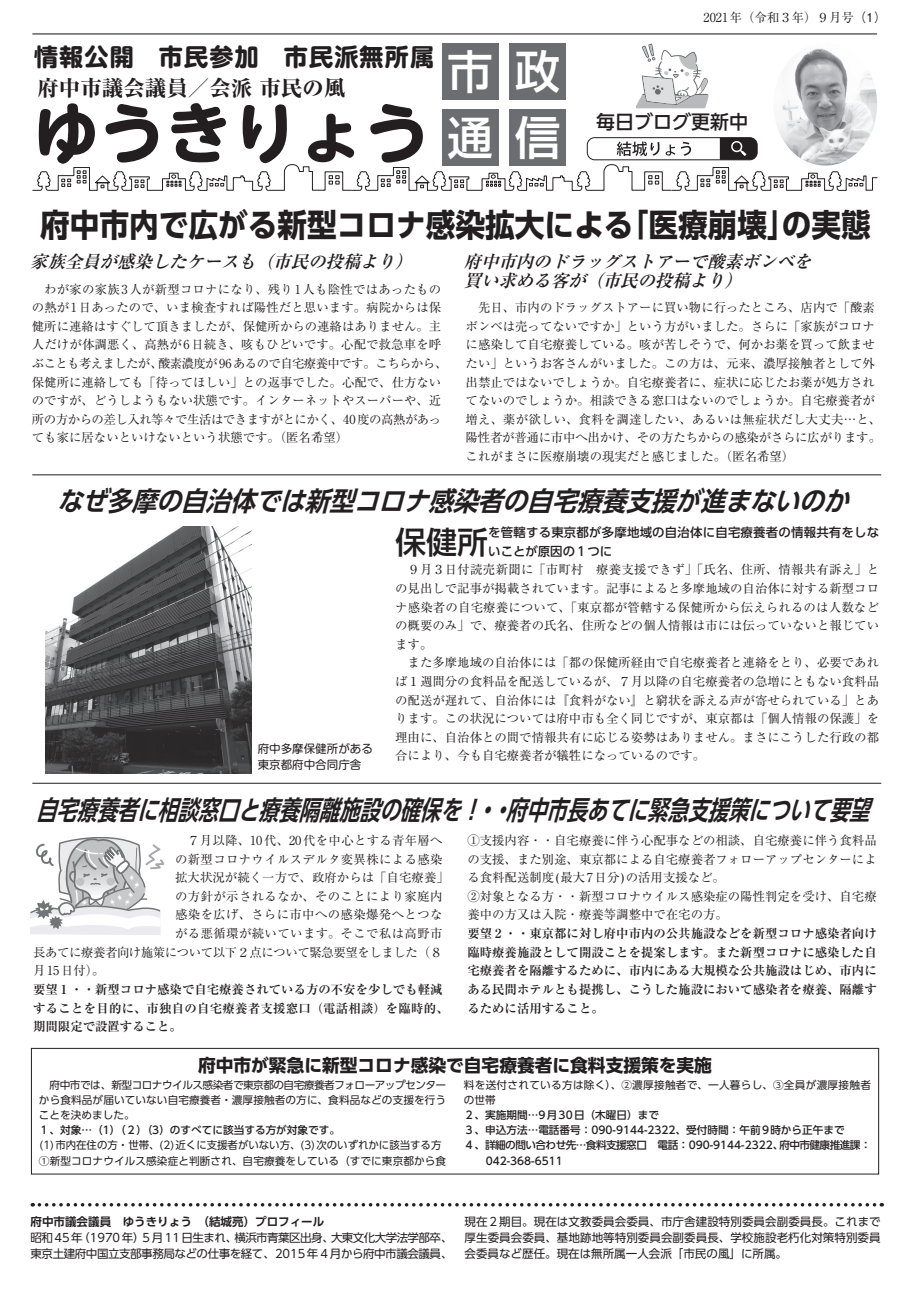
<style>
.page{position:relative;width:911px;height:1290px;background:#fff}
.page>*{position:absolute;margin:0;border:0;box-sizing:border-box;transform-origin:0 0}
.t1{font:700 66.12px "UD Shin M Go Pro";color:#231f20}
.t2{font:500 45.62px/66.5px "Shin Go Pro";color:#fff}
.t3{font:700 31.88px "UD Shin Go Pro";color:#231f20;scale:.93 1}
.t4{font:500 31px "UD Shin Go Pro";color:#231f20}
.t5{font:italic 700 26.62px "UD Shin Go Pro De";color:#231f20;scale:.76 1}
.t6{font:italic 700 26.62px "UD Shin Go Pro De";color:#231f20;scale:.93 1}
.t7{font:700 24px "UD Shin M Go Pro";letter-spacing:.05em;color:#231f20}
.t8{font:800 21.5px "Ryumin Pro";color:#231f20}
.t9{font:500 19px "UD Shin Go Pro";color:#231f20}
.t10{font:700 17.75px "UD Shin Go Pro";color:#231f20}
.t11{font:italic 700 17.38px/18.6px "Ryumin Pro";color:#231f20}
.t12{font:12.38px/18.6px "Ryumin Pro";color:#231f20}
.t13{font:700 12.38px/18.6px "Ryumin Pro";color:#231f20}
.t14{font:12.38px "Ryumin Pro";letter-spacing:.03em;color:#231f20}
.t15{font:500 12.38px/18.6px "UD Shin Go Pro";letter-spacing:.015em;color:#231f20}
.t16{font:12.38px "Ryumin Pro";letter-spacing:-.035em;color:#231f20}
.t17{font:12.38px "Ryumin Pro";letter-spacing:.025em;color:#231f20}
.t18{font:11.5px/16px "UD Shin Go Pro";color:#231f20;text-align:justify}
.t19{font:11.5px/16px "UD Shin Go Pro";letter-spacing:-.04em;color:#231f20}
.t20{font:700 11.5px "UD Shin Go Pro De";color:#231f20}
.t21{font:11.5px/16px "Shin M Go Pro";color:#231f20}
.t22{font:10.62px/15.1px "UD Shin Go Pro";letter-spacing:.01em;color:#231f20}
.t23{font:500 10.62px "UD Shin Go Pro";color:#231f20}
.t24{font:500 10.62px "UD Shin Go Pro";letter-spacing:-.05em;color:#231f20}
.s1{font-family:"Gothic BBB Pro";font-weight:500}
</style>
<div class="page">
<hr style="left:32px;top:33px;width:845px;height:1px;background:#231f20">
<div style="left:442px;top:43px;width:56px;height:57px;background:#6c6d70"></div>
<div style="left:442px;top:109px;width:56px;height:57px;background:#6c6d70"></div>
<div style="left:509px;top:43px;width:57px;height:57px;background:#6c6d70"></div>
<div style="left:509px;top:109px;width:57px;height:57px;background:#6c6d70"></div>
<img style="left:776px;top:48px;width:101px;height:90px">
<div style="left:587px;top:137px;width:170px;height:23px;border:1px solid #231f20;border-radius:7px"></div>
<svg style="left:32px;top:138px;width:846px;height:53px"></svg>
<svg style="left:636px;top:44px;width:72px;height:64px"></svg>
<div style="left:31px;top:1048px;width:848px;height:126px;border:1px solid #231f20"></div>
<hr style="left:32px;top:475px;width:849px;height:1px;background:#231f20">
<hr style="left:32px;top:783px;width:849px;height:1px;background:#231f20">
<svg style="left:39px;top:1203px;width:843px;height:3px"></svg>
<img style="left:45px;top:527px;width:206px;height:246px">
<svg style="left:30px;top:837px;width:134px;height:98px"></svg>
<h3 class="t7" style="left:34px;top:38px;width:401px">情報公開　市民参加　市民派無所属</h3>
<h3 class="t8" style="left:37px;top:71px;width:309px">府中市議会議員／会派 市民の風</h3>
<h1 class="t1" style="left:33px;top:79px;width:398px">ゆうきりょう</h1>
<h2 class="t2" style="left:447px;top:32px;width:47px">市通</h2>
<h2 class="t2" style="left:515px;top:32px;width:47px">政信</h2>
<p class="t12" style="left:703px;top:8px;width:184px">2021年（令和３年）９月号<span class="s1">（1）</span></p>
<h3 class="t9" style="left:596px;top:107px;width:153px">毎日ブログ更新中</h3>
<h3 class="t3" style="left:40px;top:198px;width:894px">府中市内で広がる新型コロナ感染拡大による「医療崩壊」の実態</h3>
<h3 class="t11" style="left:30px;top:250px;width:390px">家族全員が感染したケースも（市民の投稿より）</h3>
<p class="t12" style="left:32px;top:279px;width:417px">　わが家の家族 3人が新型コロナになり、残り 1人も陰性ではあったものの熱が 1日あったので、いま検査すれば陽性だと思います。病院からは保健所に連絡はすぐして頂きましたが、保健所からの連絡はありません。主人だけが体調悪く、高熱が 6日続き、咳もひどいです。心配で救急車を呼ぶことも考えましたが、酸素濃度が 96 あるので自宅療養中です。こちらから、保健所に連絡しても「待ってほしい」との返事でした。心配で、仕方ないのですが、どうしようもない状態です。インターネットやスーパーや、近所の方からの差し入れ等々で生活はできますがとにかく、40 度の高熱があっても家に居ないといけないという状態です。（匿名希望）</p>
<h3 class="t11" style="left:464px;top:251px;width:356px">府中市内のドラッグストアーで酸素ボンベを買い求める客が（市民の投稿より）</h3>
<p class="t12" style="left:465px;top:297px;width:417px">　先日、市内のドラッグストアーに買い物に行ったところ、店内で「酸素ボンベは売ってないですか」という方がいました。さらに「家族がコロナに感染して自宅療養している。咳が苦しそうで、何かお薬を買って飲ませたい」というお客さんがいました。この方は、元来、濃厚接触者として外出禁止ではないでしょうか。自宅療養者に、症状に応じたお薬が処方されてないのでしょうか。相談できる窓口はないのでしょうか。自宅療養者が増え、薬が欲しい、食料を調達したい、あるいは無症状だし大丈夫…と、陽性者が普通に市中へ出かけ、その方たちからの感染がさらに広がります。これがまさに医療崩壊の現実だと感じました。（匿名希望）</p>
<h3 class="t6" style="left:57px;top:479px;width:864px">なぜ多摩の自治体では新型コロナ感染者の自宅療養支援が進まないのか</h3>
<p class="t21" style="left:258px;top:739px;width:117px">府中多摩保健所がある東京都府中合同庁舎</p>
<h3 class="t4" style="left:395px;top:517px;width:95px">保健所</h3>
<p class="t15" style="left:488px;top:523px;width:392px">を管轄する東京都が多摩地域の自治体に自宅療養者の情報共有をしないことが原因の１つに</p>
<p class="t12" style="left:395px;top:560px;width:485px">　９月３日付読売新聞に「市町村　療養支援できず」「氏名、住所、情報共有訴え」との見出しで記事が掲載されています。記事によると多摩地域の自治体に対する新型コロナ感染者の自宅療養について、「東京都が管轄する保健所から伝えられるのは人数などの概要のみ」で、療養者の氏名、住所などの個人情報は市には伝っていないと報じています。<br>　また多摩地域の自治体には「都の保健所経由で自宅療養者と連絡をとり、必要であれば１週間分の食料品を配送しているが、７月以降の自宅療養者の急増にともない食料品の配送が遅れて、自治体には『食料がない』と窮状を訴える声が寄せられている」とあります。この状況については府中市も全く同じですが、東京都は「個人情報の保護」を理由に、自治体との間で情報共有に応じる姿勢はありません。まさにこうした行政の都合により、今も自宅療養者が犠牲になっているのです。</p>
<h3 class="t5" style="left:36px;top:788px;width:1112px">自宅療養者に相談窓口と療養隔離施設の確保を！・・府中市長あてに緊急支援策について要望</h3>
<p class="t17" style="left:175px;top:831px;width:269px">　７月以降、10代、20代を中心とする青年層へ</p>
<p class="t14" style="left:175px;top:849px;width:269px">の新型コロナウイルスデルタ変異株による感染</p>
<p class="t12" style="left:175px;top:867px;width:275px">拡大状況が続く一方で、政府からは「自宅療養」</p>
<p class="t14" style="left:175px;top:886px;width:269px">の方針が示されるなか、そのことにより家庭内</p>
<p class="t14" style="left:175px;top:905px;width:269px">感染を広げ、さらに市中への感染爆発へとつな</p>
<p class="t14" style="left:175px;top:924px;width:269px">がる悪循環が続いています。そこで私は高野市</p>
<p class="t16" style="left:33px;top:942px;width:411px">長あてに療養者向け施策について以下２点について緊急要望をしました（８</p>
<p class="t12" style="left:33px;top:960px;width:73px">月 15日付）。</p>
<p class="t13" style="left:33px;top:979px;width:417px">要望１・・新型コロナ感染で自宅療養されている方の不安を少しでも軽減することを目的に、市独自の自宅療養者支援窓口（電話相談）を臨時的、期間限定で設置すること。</p>
<p class="t12" style="left:467px;top:830px;width:411px">①支援内容・・自宅療養に伴う心配事などの相談、自宅療養に伴う食料品の支援、また別途、東京都による自宅療養者フォローアップセンターによる食料配送制度(最大 7日分)の活用支援など。<br>②対象となる方・・新型コロナウイルス感染症の陽性判定を受け、自宅療養中の方又は入院・療養等調整中で在宅の方。</p>
<p class="t13" style="left:467px;top:923px;width:411px;text-align:justify">要望２・・東京都に対し府中市内の公共施設などを新型コロナ感染者向け臨時療養施設として開設ことを提案します。また新型コロナに感染した自宅療養者を隔離するために、市内にある大規模な公共施設はじめ、市内にある民間ホテルとも提携し、こうした施設において感染者を療養、隔離するために活用すること。</p>
<h3 class="t10" style="left:198px;top:1050px;width:515px">府中市が緊急に新型コロナ感染で自宅療養者に食料支援策を実施</h3>
<p class="t22" style="left:39px;top:1077px;width:409px;text-align:justify">　府中市では、新型コロナウイルス感染者で東京都の自宅療養者フォローアップセンターから食料品が届いていない自宅療養者・濃厚接触者の方に、食料品などの支援を行うことを決めました。</p>
<p class="t23" style="left:39px;top:1122px;width:303px">１、対象…（1）（２）（3）のすべてに該当する方が対象です。</p>
<p class="t22" style="left:39px;top:1137px;width:409px">(1)市内在住の方・世帯、(2)近くに支援者がいない方、(3)次のいずれかに該当する方<br>①新型コロナウイルス感染症と判断され、自宅療養をしている（すでに東京都から食</p>
<p class="t22" style="left:464px;top:1077px;width:408px">料を送付されている方は除く）、②濃厚接触者で、一人暮らし、③全員が濃厚接触者の世帯</p>
<p class="t23" style="left:464px;top:1106px;width:197px">２、実施期間…9月30日（木曜日）まで</p>
<p class="t23" style="left:464px;top:1122px;width:382px">３、申込方法…電話番号：090-9144-2322、受付時間：午前9時から正午まで</p>
<p class="t24" style="left:464px;top:1137px;width:409px">４、詳細の問い合わせ先…食料支援窓口　電話：090-9144-2322、府中市健康推進課：</p>
<p class="t23" style="left:486px;top:1152px;width:79px">042-368-6511</p>
<p class="t20" style="left:31px;top:1212px;width:295px">府中市議会議員　ゆうきりょう　（結城亮）プロフィール</p>
<p class="t19" style="left:31px;top:1229px;width:423px">昭和 45 年（1970 年）５月 11 日生まれ、横浜市青葉区出身、大東文化大学法学部卒、東京土建府中国立支部事務局などの仕事を経て、2015 年４月から府中市議会議員、</p>
<p class="t18" style="left:464px;top:1213px;width:418px">現在２期目。現在は文教委員会委員、市庁舎建設特別委員会副委員長。これまで厚生委員会委員、基地跡地等特別委員会副委員長、学校施設老朽化対策特別委員会委員など歴任。現在は無所属一人会派「市民の風」に所属。</p>
</div>
